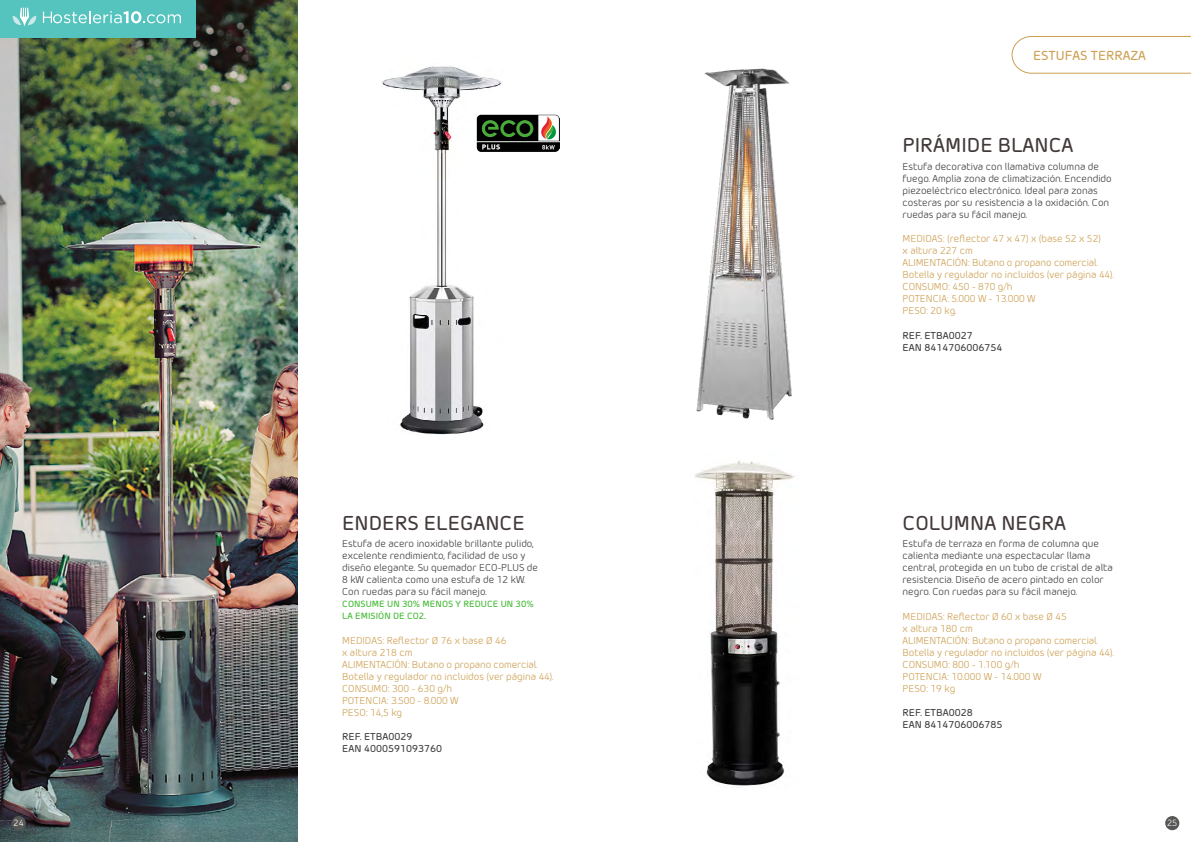
<style>
.page{position:relative;width:1191px;height:842px;background:#fff}
.page>*{position:absolute;margin:0;border:0;box-sizing:border-box;transform-origin:0 0}
.t1{font:500 20px "Morebi Rounded";color:#423939}
.t2{font:500 13px "Morebi Rounded";color:#cda053}
.t3{font:10px/12px "Morebi Rounded";color:#3c3c3b}
.t4{font:10px/12px "Morebi Rounded";color:#cda053}
.t5{font:500 10px/12px "Morebi Rounded";color:#3c3c3b}
.t6{font:500 9px/12px "Morebi Rounded";letter-spacing:.005em;color:#3eb82e}
.t7{font:9px "Morebi Rounded";color:#fff}
.s1{font-weight:400;font-size:10px;color:#3c3c3b}
</style>
<div class="page">
<img style="left:0;top:0;width:298px;height:842px">
<div style="left:12px;top:816px;width:14px;height:14px;background:#575756;border-radius:50%"></div>
<div style="left:1165px;top:816px;width:14px;height:14px;background:#575756;border-radius:50%"></div>
<img style="left:382px;top:66px;width:120px;height:369px">
<img style="left:696px;top:68px;width:96px;height:352px">
<img style="left:695px;top:461px;width:99px;height:325px">
<img style="left:476px;top:114px;width:83px;height:38px">
<svg style="left:1011px;top:36px;width:180px;height:38px"></svg>
<div style="left:0;top:0;width:196px;height:38px;background:#55c3be"></div>
<svg style="left:43px;top:11px;width:138px;height:12px"></svg>
<svg style="left:12px;top:8px;width:25px;height:19px"></svg>
<h2 class="t2" style="left:1033px;top:46px;width:114px">ESTUFAS TERRAZA</h2>
<h1 class="t1" style="left:902px;top:131px;width:172px">PIRÁMIDE BLANCA</h1>
<p class="t3" style="left:902px;top:160px;width:211px">Estufa decorativa con llamativa columna de fuego. Amplia zona de climatización. Encendido piezoeléctrico electrónico. Ideal para zonas costeras por su resistencia a la oxidación. Con ruedas para su fácil manejo.</p>
<p class="t4" style="left:902px;top:232px;width:213px">MEDIDAS: (reflector 47 x 47) x (base 52 x 52)<br>x altura 227 cm<br>ALIMENTACIÓN: Butano o propano comercial.<br>Botella y regulador no incluidos (ver página 44).<br>CONSUMO: 450 - 870 g/h<br>POTENCIA: 5.000 W - 13.000 W<br>PESO: 20 kg.</p>
<h1 class="t1" style="left:342px;top:508px;width:184px">ENDERS ELEGANCE</h1>
<p class="t3" style="left:342px;top:537px;width:197px">Estufa de acero inoxidable brillante pulido, excelente rendimiento, facilidad de uso y diseño elegante. Su quemador ECO-PLUS de 8 kW calienta como una estufa de 12 kW.<br>Con ruedas para su fácil manejo.</p>
<p class="t6" style="left:342px;top:597px;width:193px">CONSUME UN 30% MENOS Y REDUCE UN 30%<br>LA EMISIÓN DE CO2<span class="s1">.</span></p>
<p class="t4" style="left:342px;top:634px;width:213px">MEDIDAS: Reflector Ø 76 x base Ø 46<br>x altura 218 cm<br>ALIMENTACIÓN: Butano o propano comercial.<br>Botella y regulador no incluidos (ver página 44).<br>CONSUMO: 300 - 630 g/h<br>POTENCIA: 3.500 - 8.000 W<br>PESO: 14,5 kg</p>
<p class="t5" style="left:342px;top:730px;width:101px">REF. ETBA0029<br>EAN 4000591093760</p>
<p class="t5" style="left:902px;top:329px;width:101px">REF. ETBA0027<br>EAN 8414706006754</p>
<h1 class="t1" style="left:902px;top:508px;width:165px">COLUMNA NEGRA</h1>
<p class="t3" style="left:902px;top:537px;width:212px">Estufa de terraza en forma de columna que calienta mediante una espectacular llama central, protegida en un tubo de cristal de alta resistencia. Diseño de acero pintado en color negro. Con ruedas para su fácil manejo.</p>
<p class="t4" style="left:902px;top:610px;width:213px">MEDIDAS: Reflector Ø 60 x base Ø 45<br>x altura 180 cm<br>ALIMENTACIÓN: Butano o propano comercial.<br>Botella y regulador no incluidos (ver página 44).<br>CONSUMO: 800 - 1.100 g/h<br>POTENCIA: 10.000 W - 14.000 W<br>PESO: 19 kg</p>
<p class="t5" style="left:902px;top:706px;width:101px">REF. ETBA0028<br>EAN 8414706006785</p>
<p class="t7" style="left:14px;top:817px;width:12px">24</p>
<p class="t7" style="left:1167px;top:817px;width:12px">25</p>
</div>
